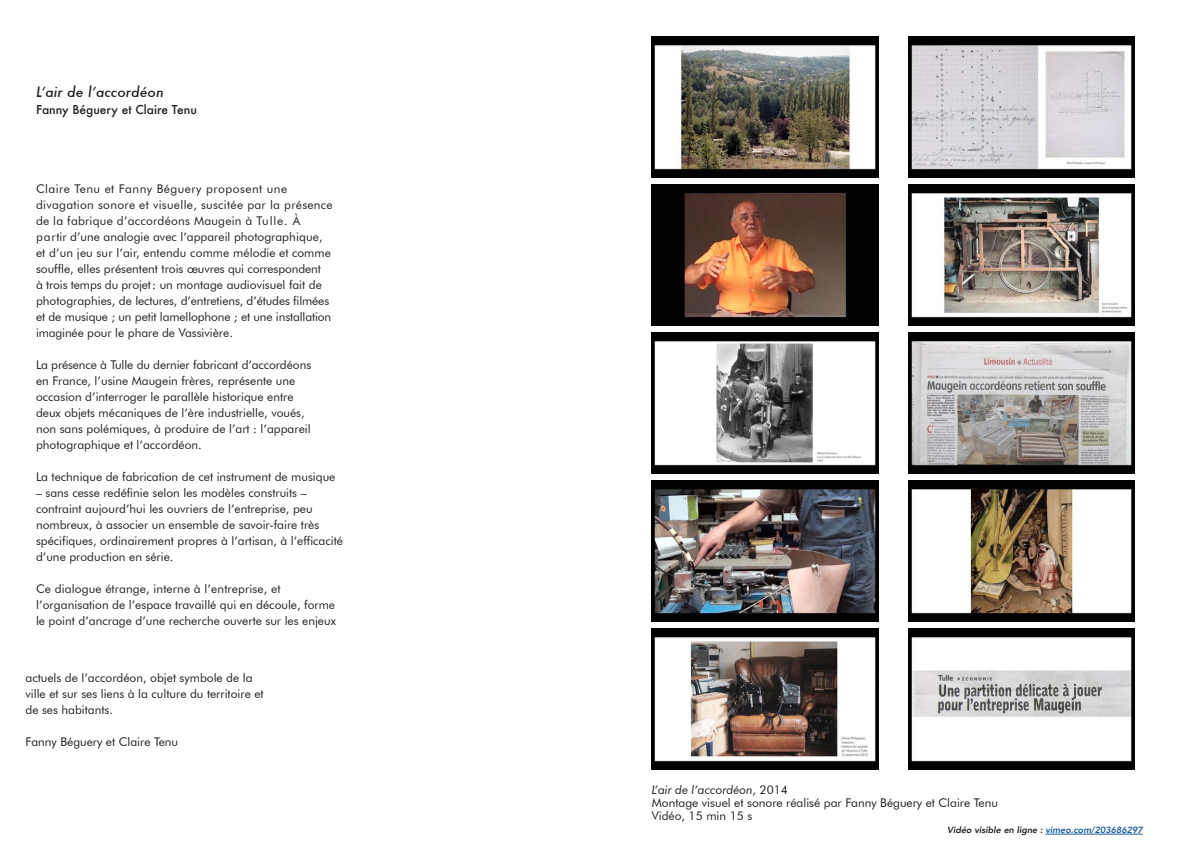
<style>
.page{position:relative;width:1191px;height:842px;background:#fff}
.page>*{position:absolute;margin:0;border:0;box-sizing:border-box;transform-origin:0 0}
.t1{font:italic 500 14px "Futura";color:#231f20}
.t2{font:12px/16px "Futura BT";color:#231f20}
.t3{font:500 12px "Futura";color:#231f20}
.t4{font:italic 12px "Futura BT";color:#231f20}
.t5{font:italic 800 9px "Avenir";color:#231f20}
.s1{font-style:normal}
.s2{color:#175d9e}
</style>
<div class="page">
<img style="left:652px;top:480px;width:226px;height:142px">
<img style="left:652px;top:628px;width:226px;height:142px">
<img style="left:908px;top:480px;width:226px;height:142px">
<img style="left:908px;top:628px;width:226px;height:142px">
<hr style="left:1045px;top:834px;width:97px;height:1px;background:#175d9e">
<img style="left:652px;top:36px;width:226px;height:141px">
<img style="left:652px;top:184px;width:226px;height:142px">
<img style="left:652px;top:332px;width:226px;height:142px">
<img style="left:908px;top:36px;width:226px;height:141px">
<img style="left:908px;top:184px;width:226px;height:142px">
<img style="left:908px;top:332px;width:226px;height:142px">
<p class="t1" style="left:36px;top:82px;width:129px">L’air de l’accordéon</p>
<p class="t3" style="left:36px;top:101px;width:162px">Fanny Béguery et Claire Tenu</p>
<p class="t2" style="left:36px;top:181px;width:298px">Claire Tenu et Fanny Béguery proposent une divagation sonore et visuelle, suscitée par la présence de la fabrique d’accordéons Maugein à Tulle. À partir d’une analogie avec l’appareil photographique, et d’un jeu sur l’air, entendu comme mélodie et comme souffle, elles présentent trois œuvres qui correspondent<br>à trois temps du projet: un montage audiovisuel fait de photographies, de lectures, d’entretiens, d’études filmées et de musique ; un petit lamellophone ; et une installation imaginée pour le phare de Vassivière.</p>
<p class="t2" style="left:36px;top:357px;width:277px">La présence à Tulle du dernier fabricant d’accordéons en France, l’usine Maugein frères, représente une occasion d’interroger le parallèle historique entre deux objets mécaniques de l’ère industrielle, voués, non sans polémiques, à produire de l’art : l’appareil photographique et l’accordéon.</p>
<p class="t2" style="left:36px;top:469px;width:301px">La technique de fabrication de cet instrument de musique</p>
<p class="t2" style="left:36px;top:485px;width:308px">– sans cesse redéfinie selon les modèles construits – contraint aujourd’hui les ouvriers de l’entreprise, peu nombreux, à associer un ensemble de savoir-faire très spécifiques, ordinairement propres à l’artisan, à l’efficacité d’une production en série.</p>
<p class="t2" style="left:36px;top:581px;width:301px">Ce dialogue étrange, interne à l’entreprise, et l’organisation de l’espace travaillé qui en découle, forme le point d’ancrage d’une recherche ouverte sur les enjeux</p>
<p class="t2" style="left:26px;top:670px;width:240px">actuels de l’accordéon, objet symbole de la ville et sur ses liens à la culture du territoire et de ses habitants.</p>
<p class="t2" style="left:26px;top:734px;width:154px">Fanny Béguery et Claire Tenu</p>
<p class="t4" style="left:652px;top:783px;width:138px">L’air de l’accordéon<span class="s1">, 2014</span></p>
<p class="t2" style="left:652px;top:795px;width:347px">Montage visuel et sonore réalisé par Fanny Béguery et Claire Tenu</p>
<p class="t2" style="left:652px;top:808px;width:102px">Vidéo, 15 min 15 s</p>
<p class="t5" style="left:947px;top:825px;width:197px">Vidéo visible en ligne : <span class="s2">vimeo.com/203686297</span></p>
</div>
